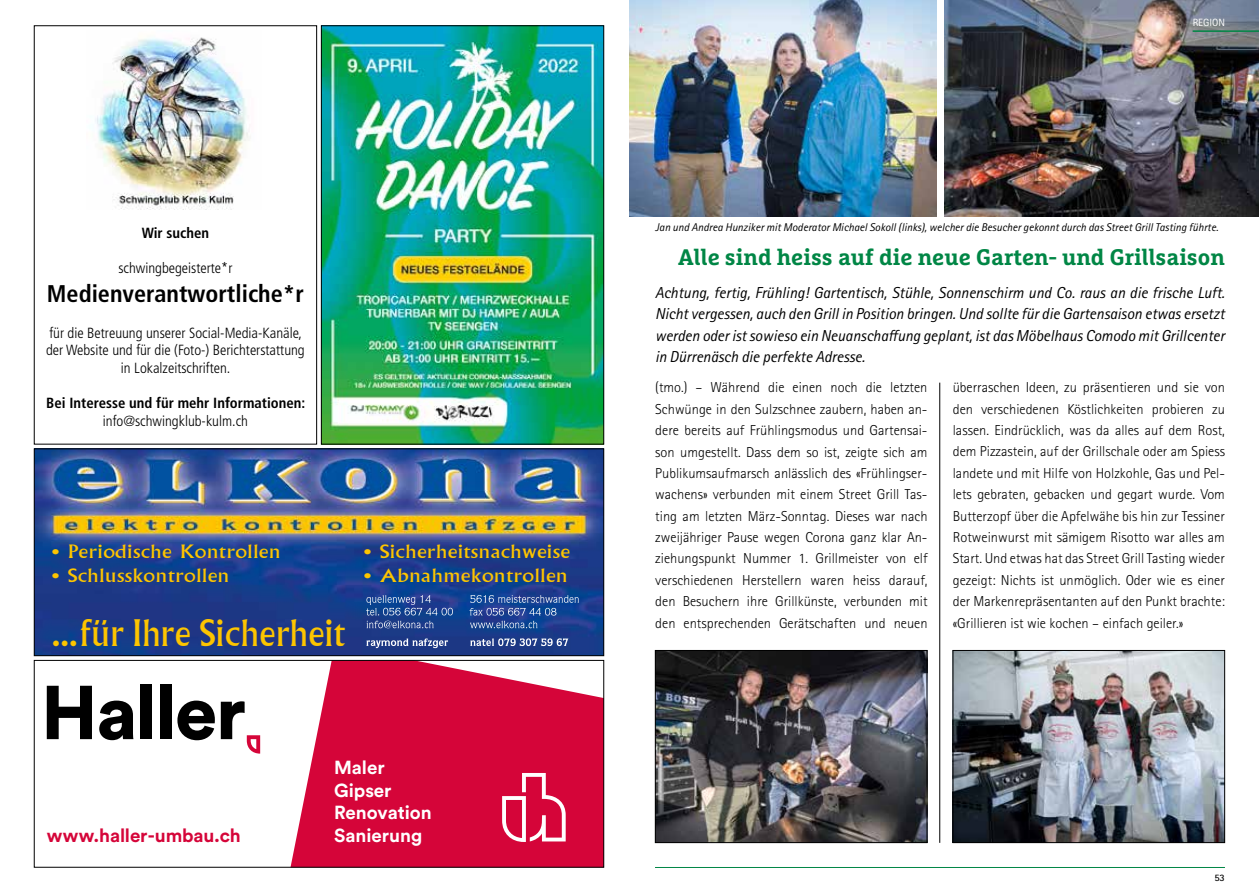
<style>
.page{position:relative;width:1259px;height:893px;background:#fff}
.page>*{position:absolute;margin:0;border:0;box-sizing:border-box;transform-origin:0 0}
.t1{font:35.7px "Albertus";color:#fdc500}
.t2{font:700 condensed 24.15px "Frutiger LT Std";color:#000}
.t3{font:700 22.5px "Marselis Slab Pro";color:#008645}
.t4{font:700 18.75px/22.5px "Circular Std";color:#fff}
.t5{font:700 18.75px "Circular Std";letter-spacing:-.005em;color:#d50539}
.t6{font:18px "Albertus";letter-spacing:.01em;color:#fdc500;scale:1.2 1}
.t7{font:italic 15.9px/21.3px "Rotis Sans Serif Std";color:#000;text-align:justify}
.t8{font:300 condensed 14.7px/17.7px "Frutiger LT Std";color:#000;text-align:center}
.t9{font:700 condensed 14.7px "Frutiger LT Std";color:#000}
.t10{font:300 14.4px/21.3px "Rotis Sans Serif Std";color:#000;text-align:justify}
.t11{font:italic 11.25px "Rotis Sans Serif Std";color:#000}
.t12{font:10.5px "Rotis Sans Serif Std";color:#fff}
.t13{font:700 9.9px "Rotis Sans Serif Std";color:#000}
</style>
<div class="page">
<img style="left:36px;top:451px;width:566px;height:203px">
<svg style="left:469px;top:595px;width:110px;height:33px;background:#3358a0"></svg>
<svg style="left:470px;top:638px;width:98px;height:8px"></svg>
<svg style="left:366px;top:595px;width:87px;height:20px;background:#395ba0"></svg>
<svg style="left:366px;top:621px;width:67px;height:7px"></svg>
<svg style="left:366px;top:638px;width:82px;height:10px"></svg>
<div style="left:34px;top:449px;width:570px;height:207px;border:1px solid #000"></div>
<svg style="left:291px;top:662px;width:311px;height:203px;background:#da2451"></svg>
<svg style="left:47px;top:686px;width:45px;height:53px"></svg>
<svg style="left:99px;top:701px;width:34px;height:39px"></svg>
<div style="left:141px;top:685px;width:11px;height:54px;background:#000"></div>
<div style="left:160px;top:685px;width:12px;height:54px;background:#000"></div>
<svg style="left:177px;top:701px;width:38px;height:39px"></svg>
<svg style="left:221px;top:701px;width:39px;height:53px"></svg>
<svg style="left:502px;top:773px;width:64px;height:69px"></svg>
<div style="left:34px;top:660px;width:570px;height:207px;border:1px solid #000"></div>
<img style="left:323px;top:28px;width:279px;height:414px">
<div style="left:321px;top:26px;width:283px;height:418px;border:1px solid #000"></div>
<img style="left:95px;top:37px;width:154px;height:172px">
<div style="left:34px;top:26px;width:283px;height:418px;border:1px solid #000"></div>
<img style="left:629px;top:0;width:307px;height:217px">
<img style="left:657px;top:652px;width:268px;height:189px">
<div style="left:655px;top:650px;width:272px;height:193px;border:1px solid #000"></div>
<img style="left:954px;top:652px;width:268px;height:189px">
<div style="left:952px;top:650px;width:272px;height:193px;border:1px solid #000"></div>
<img style="left:944px;top:0;width:315px;height:217px">
<hr style="left:939px;top:383px;width:1px;height:460px;background:#000">
<hr style="left:1192px;top:30px;width:67px;height:2px;background:#008645">
<hr style="left:655px;top:867px;width:570px;height:1px;background:#008645">
<p class="t9" style="left:142px;top:224px;width:69px">Wir suchen</p>
<p class="t8" style="left:118px;top:259px;width:115px">schwingbegeisterte*r</p>
<h2 class="t2" style="left:47px;top:279px;width:258px">Medienverantwortliche*r</h2>
<p class="t8" style="left:46px;top:324px;width:260px">für die Betreuung unserer Social-Media-Kanäle, der Website und für die (Foto-) Berichterstattung in Lokalzeitschriften.</p>
<p class="t9" style="left:46px;top:394px;width:260px">Bei Interesse und für mehr Informationen:</p>
<p class="t8" style="left:103px;top:412px;width:147px">info@schwingklub-kulm.ch</p>
<p class="t6" style="left:52px;top:541px;width:192px">• Periodische Kontrollen</p>
<p class="t6" style="left:364px;top:541px;width:173px">• Sicherheitsnachweise</p>
<p class="t6" style="left:52px;top:565px;width:149px">• Schlusskontrollen</p>
<p class="t6" style="left:364px;top:565px;width:171px">• Abnahmekontrollen</p>
<h1 class="t1" style="left:52px;top:612px;width:295px">...für Ihre Sicherheit</h1>
<h3 class="t4" style="left:334px;top:756px;width:99px">Maler<br>Gipser<br>Renovation</h3>
<h3 class="t5" style="left:47px;top:823px;width:196px">www.haller-umbau.ch</h3>
<h3 class="t4" style="left:334px;top:824px;width:90px">Sanierung</h3>
<p class="t12" style="left:1192px;top:16px;width:34px">REGION</p>
<p class="t11" style="left:655px;top:220px;width:564px">Jan und Andrea Hunziker mit Moderator Michael Sokoll (links), welcher die Besucher gekonnt durch das Street Grill Tasting führte.</p>
<h3 class="t3" style="left:678px;top:243px;width:548px">Alle sind heiss auf die neue Garten- und Grillsaison</h3>
<p class="t7" style="left:655px;top:282px;width:571px">Achtung, fertig, Frühling! Gartentisch, Stühle, Sonnenschirm und Co. raus an die frische Luft.<br>Nicht vergessen, auch den Grill in Position bringen. Und sollte für die Gartensaison etwas ersetzt werden oder ist sowieso ein Neuanschaffung geplant, ist das Möbelhaus Comodo mit Grillcenter in Dürrenäsch die perfekte Adresse.</p>
<p class="t10" style="left:655px;top:377px;width:274px">(tmo.) – Während die einen noch die letzten Schwünge in den Sulzschnee zaubern, haben an&shy;dere bereits auf Frühlingsmodus und Gartensai&shy;son umgestellt. Dass dem so ist, zeigte sich am Publikumsaufmarsch anlässlich des «Frühlingser&shy;wachens» verbunden mit einem Street Grill Tas&shy;ting am letzten März-Sonntag. Dieses war nach zweijähriger Pause wegen Corona ganz klar An&shy;ziehungspunkt Nummer 1. Grillmeister von elf verschiedenen Herstellern waren heiss darauf, den Besuchern ihre Grillkünste, verbunden mit den entsprechenden Gerätschaften und neuen</p>
<p class="t10" style="left:952px;top:377px;width:274px">überraschen Ideen, zu präsentieren und sie von den verschiedenen Köstlichkeiten probieren zu lassen. Eindrücklich, was da alles auf dem Rost, dem Pizzastein, auf der Grillschale oder am Spiess landete und mit Hilfe von Holzkohle, Gas und Pel&shy;lets gebraten, gebacken und gegart wurde. Vom Butterzopf über die Apfelwähe bis hin zur Tessiner Rotweinwurst mit sämigem Risotto war alles am Start. Und etwas hat das Street Grill Tasting wieder gezeigt: Nichts ist unmöglich. Oder wie es einer der Markenrepräsentanten auf den Punkt brachte: «Grillieren ist wie kochen – einfach geiler.»</p>
<p class="t13" style="left:1214px;top:871px;width:12px">53</p>
</div>
